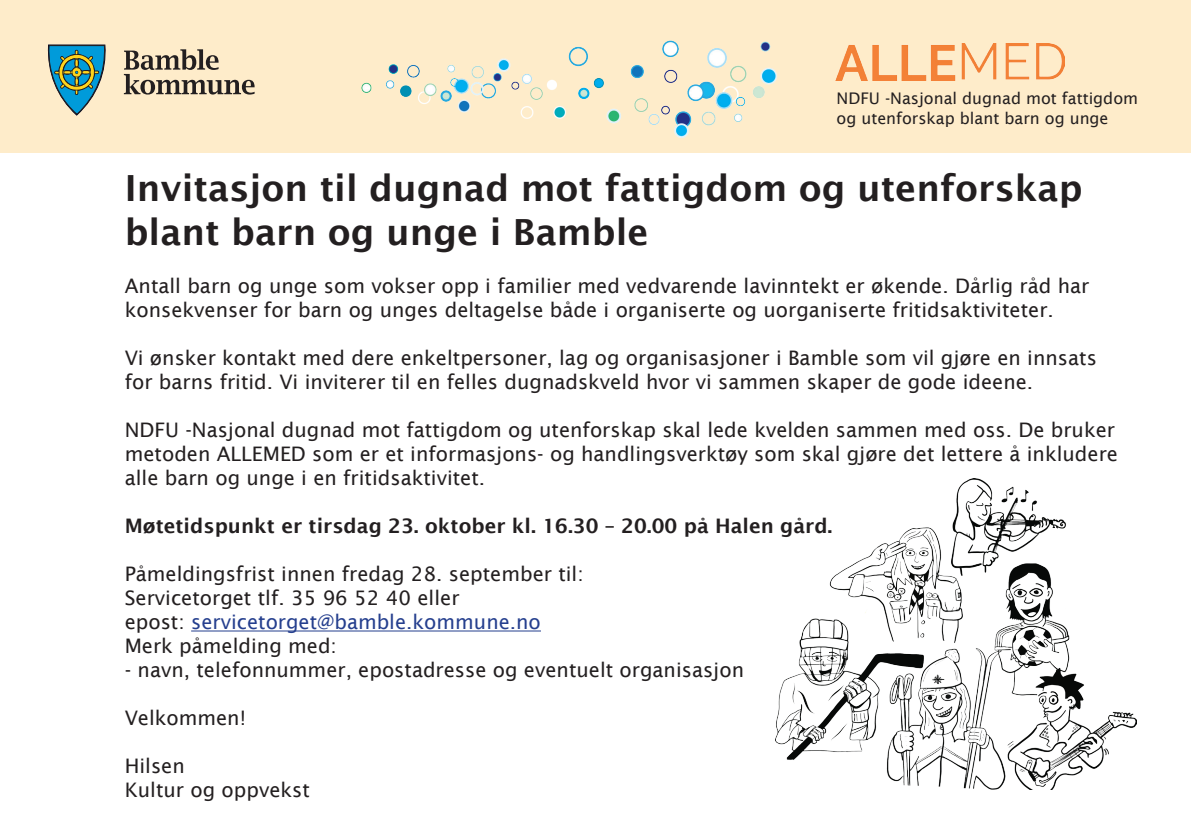
<style>
.page{position:relative;width:1191px;height:840px;background:#fff}
.page>*{position:absolute;margin:0;border:0;box-sizing:border-box;transform-origin:0 0}
.t1{font:600 36px/43.2px "Lucida Sans";color:#231f20}
.t2{font:20px/24px "Lucida Sans";color:#231f20}
.t3{font:600 20px "Lucida Sans";color:#231f20}
.t4{font:16px/19.2px "Lucida Sans";color:#231f20}
.s1{color:#253f8e}
</style>
<div class="page">
<div style="left:0;top:0;width:1191px;height:152px;background:#feecca"></div>
<svg style="left:124px;top:49px;width:131px;height:45px"></svg>
<svg style="left:47px;top:44px;width:59px;height:72px"></svg>
<img style="left:835px;top:44px;width:229px;height:37px">
<hr style="left:191px;top:630px;width:350px;height:1px;background:#253f8e">
<img style="left:775px;top:478px;width:361px;height:311px">
<img style="left:361px;top:40px;width:416px;height:98px">
<p class="t4" style="left:836px;top:89px;width:303px">NDFU -Nasjonal dugnad mot fattigdom og utenforskap blant barn og unge</p>
<h1 class="t1" style="left:125px;top:167px;width:959px">Invitasjon til dugnad mot fattigdom og utenforskap blant barn og unge i Bamble</h1>
<p class="t2" style="left:125px;top:273px;width:966px">Antall barn og unge som vokser opp i familier med vedvarende lavinntekt er økende. Dårlig råd har konsekvenser for barn og unges deltagelse både i organiserte og uorganiserte fritidsaktiviteter.</p>
<p class="t2" style="left:125px;top:345px;width:973px">Vi ønsker kontakt med dere enkeltpersoner, lag og organisasjoner i Bamble som vil gjøre en innsats for barns fritid. Vi inviterer til en felles dugnadskveld hvor vi sammen skaper de gode ideene.</p>
<p class="t2" style="left:125px;top:417px;width:994px">NDFU -Nasjonal dugnad mot fattigdom og utenforskap skal lede kvelden sammen med oss. De bruker metoden ALLEMED som er et informasjons- og handlingsverktøy som skal gjøre det lettere å inkludere alle barn og unge i en fritidsaktivitet.</p>
<p class="t3" style="left:125px;top:514px;width:709px">Møtetidspunkt er tirsdag 23. oktober kl. 16.30 – 20.00 på Halen gård.</p>
<p class="t2" style="left:125px;top:561px;width:460px">Påmeldingsfrist innen fredag 28. september til:<br>Servicetorget tlf. 35 96 52 40 eller<br>epost: <span class="s1">servicetorget@bamble.kommune.no </span>Merk påmelding med:</p>
<p class="t2" style="left:125px;top:657px;width:621px">- navn, telefonnummer, epostadresse og eventuelt organisasjon</p>
<p class="t2" style="left:125px;top:705px;width:123px">Velkommen!</p>
<p class="t2" style="left:125px;top:753px;width:187px">Hilsen<br>Kultur og oppvekst</p>
</div>
